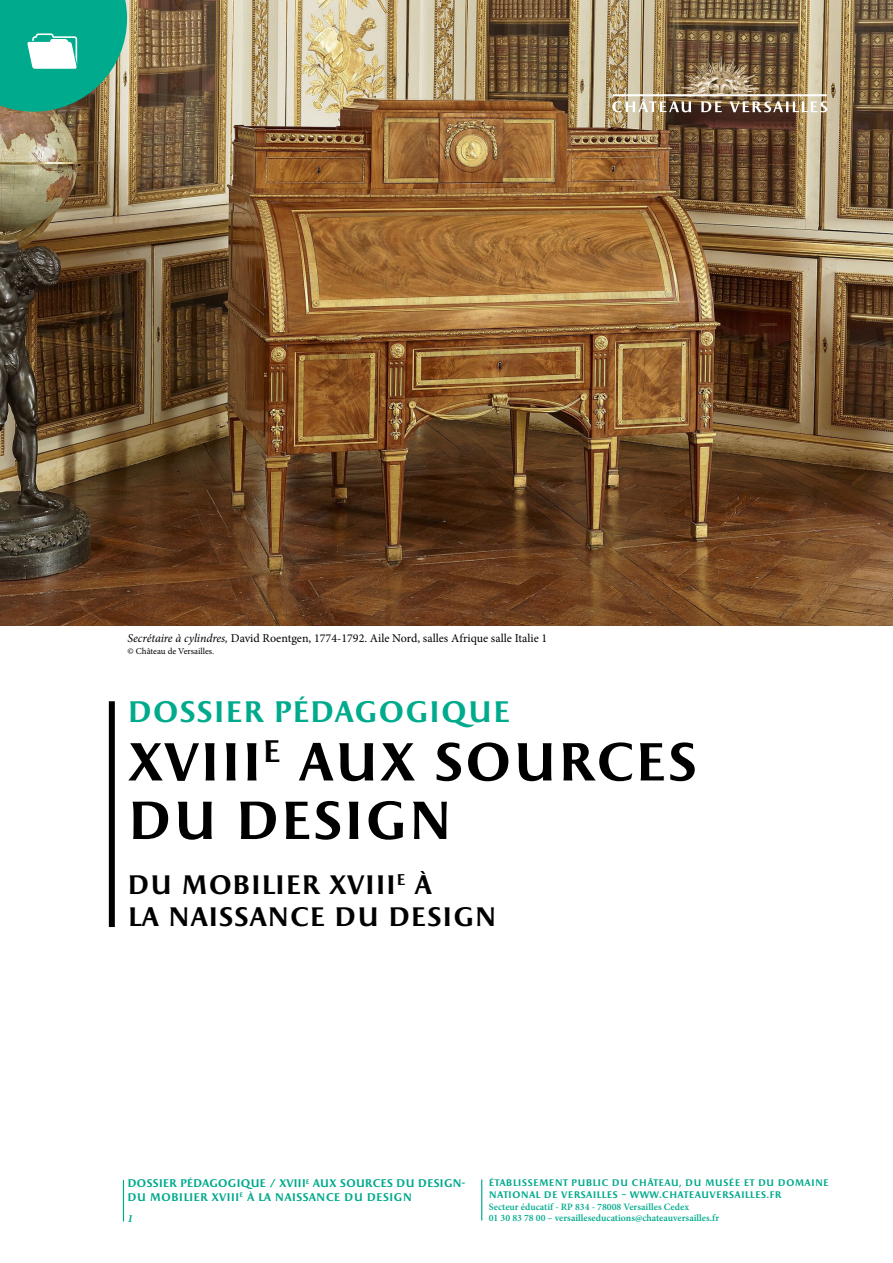
<style>
.page{position:relative;width:893px;height:1263px;background:#fff}
.page>*{position:absolute;margin:0;border:0;box-sizing:border-box;transform-origin:0 0}
.t1{font:700 54px/58.5px "Apollon";color:#000}
.t2{font:700 30px "Apollon";color:#00aa8d}
.t3{font:700 27px/32.4px "Apollon";color:#000}
.t4{font:12px "Minion Pro";color:#000}
.t5{font:700 11.25px/13.5px "Apollon";letter-spacing:-.025em;color:#00aa8d}
.t6{font:italic 700 11.25px "Minion Pro";color:#00aa8d}
.t7{font:600 9.75px/11.7px "Minion Pro";color:#00aa8d}
.t8{font:700 9.6px/11.7px "Apollon";letter-spacing:.015em;color:#00aa8d}
.t9{font:9px "Minion Pro";color:#000}
.s1{font-style:italic}
</style>
<div class="page">
<hr style="left:481px;top:1179px;width:1px;height:41px;background:#00aa8d">
<hr style="left:123px;top:1180px;width:1px;height:41px;background:#00aa8d">
<img style="left:0;top:0;width:893px;height:625px">
<svg style="left:0;top:0;width:127px;height:112px;background:#2fae94"></svg>
<img style="left:681px;top:57px;width:78px;height:36px">
<img style="left:612px;top:93px;width:215px;height:19px">
<div style="left:109px;top:701px;width:6px;height:226px;background:#000"></div>
<p class="t4" style="left:128px;top:630px;width:421px"><span class="s1">Secrétaire à cylindres,</span> David Roentgen, 1774-1792. Aile Nord, salles Afrique salle Italie 1</p>
<p class="t9" style="left:128px;top:645px;width:88px">© Château de Versailles.</p>
<h2 class="t2" style="left:127px;top:695px;width:385px">DOSSIER PÉDAGOGIQUE</h2>
<h1 class="t1" style="left:127px;top:737px;width:572px">XVIII<sup>E</sup> AUX SOURCES<br>DU DESIGN</h1>
<h3 class="t3" style="left:127px;top:870px;width:371px">DU MOBILIER XVIII<sup>E</sup> À<br>LA NAISSANCE DU DESIGN</h3>
<p class="t5" style="left:128px;top:1177px;width:340px">DOSSIER PÉDAGOGIQUE / XVIII<sup>E</sup> AUX SOURCES DU DESIGN-<br>DU MOBILIER XVIII<sup>E</sup> À LA NAISSANCE DU DESIGN</p>
<p class="t6" style="left:128px;top:1210px;width:7px">1</p>
<p class="t8" style="left:489px;top:1178px;width:342px">ÉTABLISSEMENT PUBLIC DU CHÂTEAU, DU MUSÉE ET DU DOMAINE<br>NATIONAL DE VERSAILLES – WWW.CHATEAUVERSAILLES.FR</p>
<p class="t7" style="left:489px;top:1200px;width:232px">Secteur éducatif - RP 834 - 78008 Versailles Cedex<br>01 30 83 78 00 – versailleseducations@chateauversailles.fr</p>
</div>
